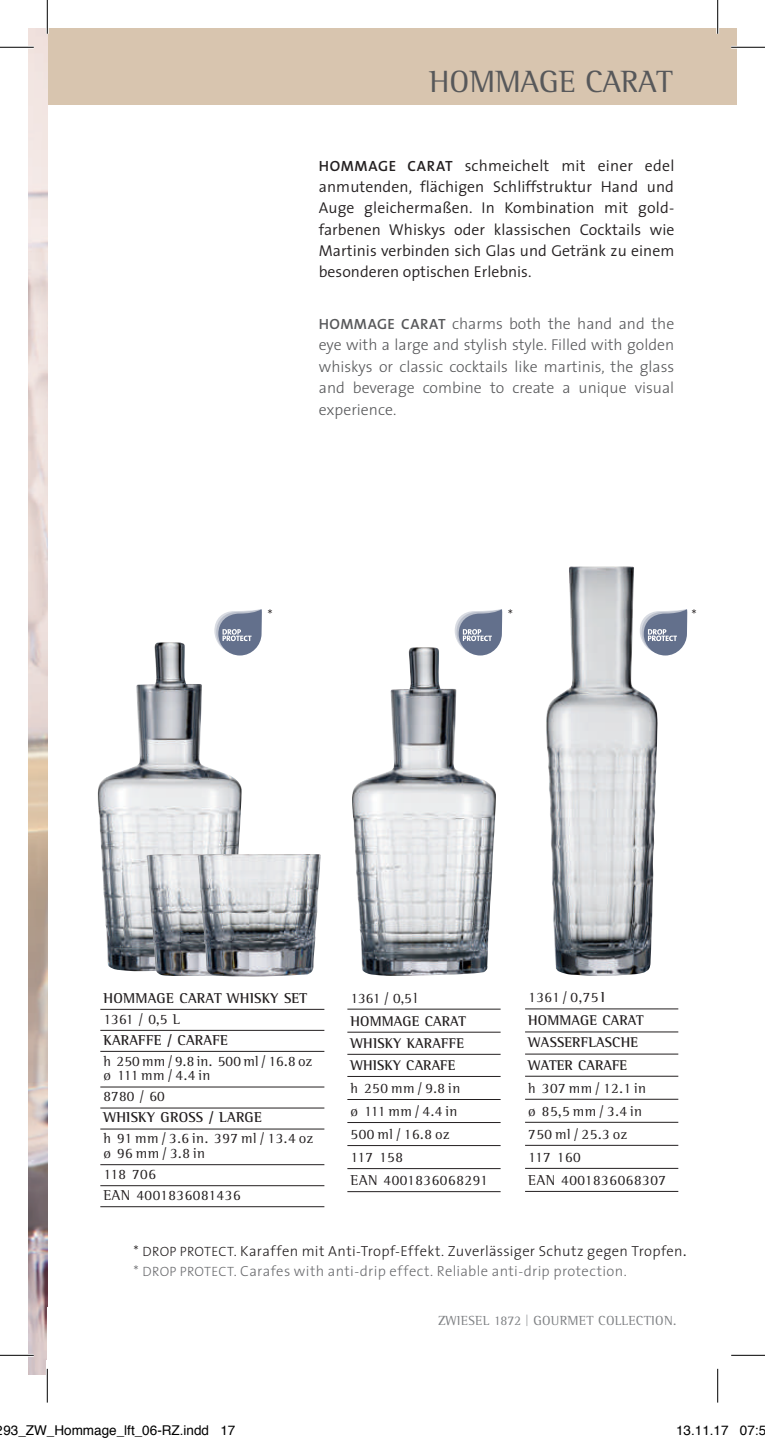
<style>
.page{position:relative;width:765px;height:1442px;background:#fff}
.page>*{position:absolute;margin:0;border:0;box-sizing:border-box;transform-origin:0 0}
.t1{font:31.5px "AT Rotis Semi Serif";color:#57585a}
.t2{font:300 15.75px/21.4px "The Sans";color:#231f20;text-align:justify}
.t3{font:300 15.75px/21.4px "The Sans";color:#57585a;text-align:justify}
.t4{font:14.62px/22.9px "AT Rotis Semi Serif";letter-spacing:.04em;color:#231f20}
.t5{font:300 14.62px/20.2px "The Sans";letter-spacing:.025em;color:#231f20}
.t6{font:700 14.62px "AT Rotis Semi Serif";letter-spacing:.01em;color:#231f20}
.t7{font:14.62px/14.6px "AT Rotis Semi Serif";letter-spacing:.02em;color:#231f20}
.t8{font:700 14.4px/22.1px "AT Rotis Semi Serif";letter-spacing:.005em;color:#231f20}
.t9{font:13.5px "Helvetica";color:#000}
.t10{font:13.5px "AT Rotis Semi Serif";letter-spacing:.02em;color:#808285}
.s1{font-weight:600;font-size:14.85px}
.s2{font-weight:700;font-size:14.4px}
.s3{font-size:13.5px}
.s4{font-weight:400}
.s5{color:#6c6d70}
.s6{font-size:13.5px;color:#6c6d70}
.s7{font-size:11.25px}
</style>
<div class="page">
<div style="left:28px;top:28px;width:708px;height:77px;background:#d8c5af"></div>
<img style="left:98px;top:642px;width:144px;height:329px">
<img style="left:146px;top:854px;width:51px;height:122px">
<img style="left:197px;top:854px;width:123px;height:122px">
<svg style="left:657px;top:609px;width:29px;height:46px"></svg>
<svg style="left:454px;top:609px;width:48px;height:41px"></svg>
<svg style="left:214px;top:609px;width:47px;height:46px"></svg>
<img style="left:28px;top:28px;width:19px;height:1346px">
<img style="left:352px;top:647px;width:143px;height:329px">
<img style="left:546px;top:566px;width:111px;height:410px">
<hr style="left:347px;top:1008px;width:153px;height:1px;background:#231f20">
<hr style="left:347px;top:1031px;width:153px;height:1px;background:#231f20">
<hr style="left:347px;top:1053px;width:153px;height:1px;background:#231f20">
<hr style="left:347px;top:1076px;width:153px;height:1px;background:#231f20">
<hr style="left:347px;top:1099px;width:153px;height:1px;background:#231f20">
<hr style="left:347px;top:1122px;width:153px;height:1px;background:#231f20">
<hr style="left:347px;top:1145px;width:153px;height:1px;background:#231f20">
<hr style="left:347px;top:1168px;width:153px;height:1px;background:#231f20">
<hr style="left:347px;top:1191px;width:153px;height:1px;background:#231f20">
<hr style="left:525px;top:1008px;width:153px;height:1px;background:#231f20">
<hr style="left:525px;top:1031px;width:153px;height:1px;background:#231f20">
<hr style="left:525px;top:1053px;width:153px;height:1px;background:#231f20">
<hr style="left:525px;top:1075px;width:153px;height:1px;background:#231f20">
<hr style="left:525px;top:1098px;width:153px;height:1px;background:#231f20">
<hr style="left:525px;top:1121px;width:153px;height:1px;background:#231f20">
<hr style="left:525px;top:1144px;width:153px;height:1px;background:#231f20">
<hr style="left:525px;top:1167px;width:153px;height:1px;background:#231f20">
<hr style="left:525px;top:1191px;width:153px;height:1px;background:#231f20">
<hr style="left:100px;top:1009px;width:224px;height:1px;background:#231f20">
<hr style="left:100px;top:1030px;width:224px;height:1px;background:#231f20">
<hr style="left:100px;top:1051px;width:224px;height:1px;background:#231f20">
<hr style="left:100px;top:1086px;width:224px;height:1px;background:#231f20">
<hr style="left:100px;top:1107px;width:224px;height:1px;background:#231f20">
<hr style="left:100px;top:1128px;width:224px;height:1px;background:#231f20">
<hr style="left:100px;top:1164px;width:224px;height:1px;background:#231f20">
<hr style="left:100px;top:1185px;width:224px;height:1px;background:#231f20">
<hr style="left:100px;top:1206px;width:224px;height:1px;background:#231f20">
<hr style="left:0;top:46px;width:34px;height:3px;background:#fff">
<hr style="left:730px;top:46px;width:34px;height:3px;background:#fff">
<hr style="left:0;top:1353px;width:34px;height:3px;background:#fff">
<hr style="left:46px;top:0;width:3px;height:34px;background:#fff">
<hr style="left:46px;top:1368px;width:3px;height:34px;background:#fff">
<hr style="left:716px;top:0;width:2px;height:34px;background:#fff">
<hr style="left:0;top:47px;width:34px;height:1px;background:#000">
<hr style="left:730px;top:47px;width:34px;height:1px;background:#000">
<hr style="left:0;top:1354px;width:34px;height:1px;background:#000">
<hr style="left:730px;top:1354px;width:34px;height:1px;background:#000">
<hr style="left:47px;top:0;width:1px;height:34px;background:#000">
<hr style="left:47px;top:1368px;width:1px;height:34px;background:#000">
<hr style="left:717px;top:0;width:1px;height:34px;background:#000">
<hr style="left:717px;top:1368px;width:1px;height:34px;background:#000">
<h1 class="t1" style="left:429px;top:63px;width:245px">HOMMAGE CARAT</h1>
<p class="t2" style="left:319px;top:154px;width:357px"><span class="s1">HOMMAGE CARAT</span> schmeichelt mit einer edel anmutenden, flächigen Schliffstruktur Hand und Auge gleichermaßen. In Kombination mit gold&shy;farbenen Whiskys oder klassischen Cocktails wie Martinis verbinden sich Glas und Getränk zu einem besonderen optischen Erlebnis.</p>
<p class="t3" style="left:319px;top:312px;width:357px"><span class="s1">HOMMAGE CARAT</span> charms both the hand and the eye with a large and stylish style. Filled with golden whiskys or classic cocktails like martinis, the glass and beverage combine to create a unique visual experience.</p>
<p class="t5" style="left:267px;top:605px;width:7px">*</p>
<p class="t5" style="left:507px;top:605px;width:7px">*</p>
<p class="t5" style="left:691px;top:605px;width:7px">*</p>
<p class="t6" style="left:103px;top:989px;width:205px">HOMMAGE CARAT WHISKY SET</p>
<p class="t4" style="left:103px;top:1007px;width:78px">1361 / 0,5 L</p>
<p class="t6" style="left:103px;top:1031px;width:126px">KARAFFE / CARAFE</p>
<p class="t7" style="left:103px;top:1053px;width:210px">h 250 mm / 9.8 in. 500 ml/ 16.8 oz ø 111 mm / 4.4 in</p>
<p class="t4" style="left:103px;top:1085px;width:63px">8780 / 60</p>
<p class="t6" style="left:103px;top:1108px;width:160px">WHISKY GROSS / LARGE</p>
<p class="t4" style="left:103px;top:1131px;width:211px;line-height:14.6px">h 91 mm / 3.6 in. 397 ml / 13.4 oz ø 96 mm / 3.8 in</p>
<p class="t4" style="left:103px;top:1163px;width:138px;line-height:20.9px">118 706<br>EAN 4001836081436</p>
<p class="t4" style="left:350px;top:986px;width:68px">1361 / 0,5 l</p>
<p class="t8" style="left:350px;top:1009px;width:117px">HOMMAGE CARAT<br>WHISKY KARAFFE<br>WHISKY CARAFE</p>
<p class="t4" style="left:350px;top:1076px;width:138px">h 250 mm / 9.8 in<br>ø 111 mm / 4.4 in<br>500 ml / 16.8 oz<br>117 158<br>EAN 4001836068291</p>
<p class="t4" style="left:528px;top:985px;width:78px">1361 / 0,75 <span class="s2">l</span></p>
<p class="t8" style="left:528px;top:1009px;width:117px">HOMMAGE CARAT<br>WASSERFLASCHE<br>WATER CARAFE</p>
<p class="t4" style="left:528px;top:1076px;width:139px">h 307 mm / 12.1 in<br>ø 85,5 mm / 3.4 in<br>750 ml / 25.3 oz<br>117 160<br>EAN 4001836068307</p>
<p class="t5" style="left:133px;top:1240px;width:554px">* <span class="s3">DROP PROTECT</span>. Karaffen mit Anti-Tropf-Effekt. Zuverlässiger Schutz gegen Tropfen<span class="s4">. </span><span class="s5">*</span> <span class="s6">DROP PROTECT</span><span class="s5">. Carafes with anti-drip effect. Reliable anti-drip protection.</span></p>
<p class="t10" style="left:438px;top:1312px;width:239px">ZWIESEL 1872 <span class="s7">|</span> GOURMET COLLECTION.</p>
<p class="t9" style="left:3px;top:1419px;width:233px">93_ZW_Hommage_lft_06-RZ.indd 17</p>
<p class="t9" style="left:675px;top:1419px;width:92px">13.11.17 07:5</p>
</div>
